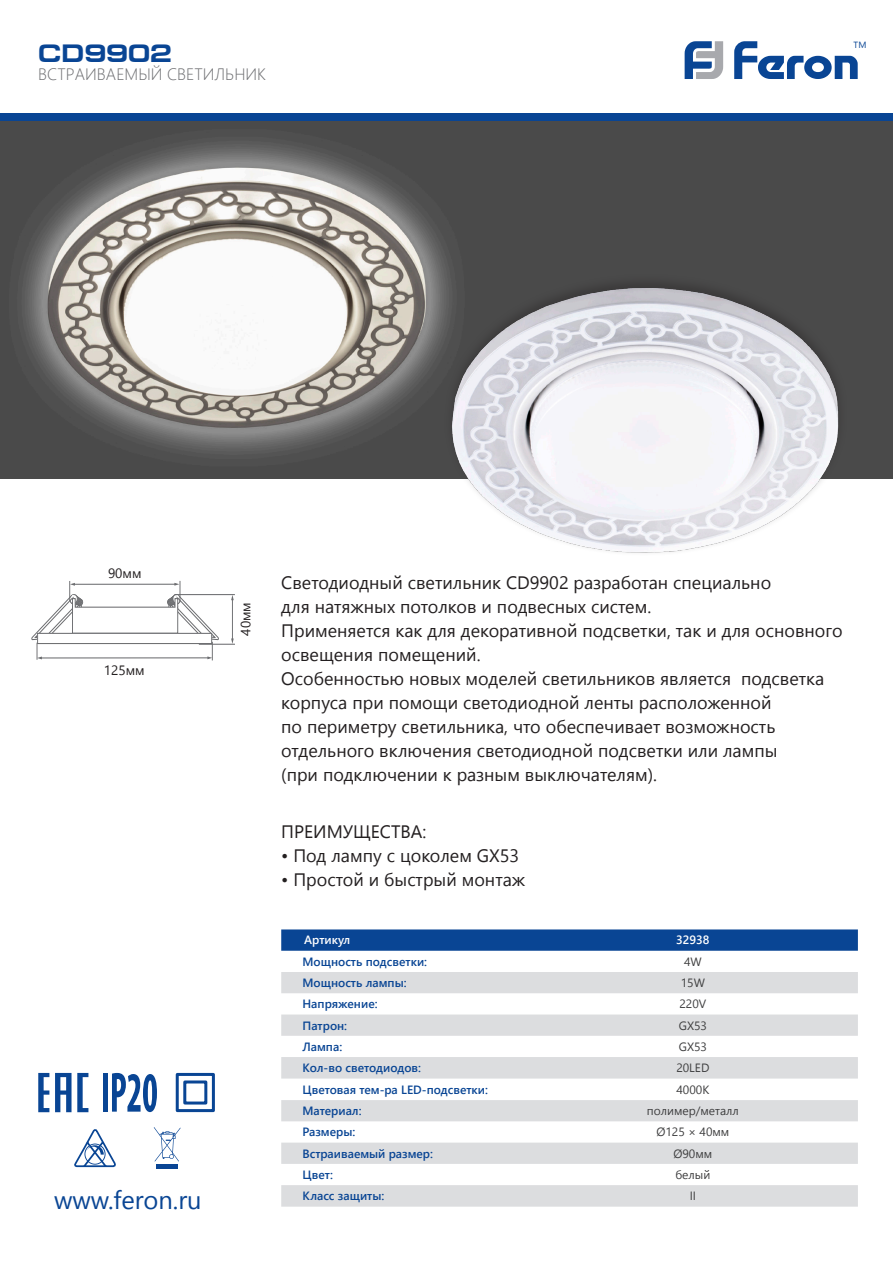
<style>
.page{position:relative;width:893px;height:1263px;background:#fff}
.page>*{position:absolute;margin:0;border:0;box-sizing:border-box;transform-origin:0 0}
.t1{font:25.5px "Segoe UI";color:#094594}
.t2{font:700 25.5px "Europe Ext";color:#094594}
.t3{font:18px/24px "Segoe UI";color:#231f20}
.t4{font:300 16.5px "Segoe UI";color:#6c6d70}
.t5{font:13.5px "Segoe UI";color:#231f20}
.t6{font:600 12px "Segoe UI";color:#094594}
.t7{font:12px "Segoe UI";color:#3e3e3f}
.t8{font:600 12px "Segoe UI";color:#fff}
.t9{font:9px "Segoe UI";color:#094594}
</style>
<div class="page">
<img style="left:0;top:120px;width:893px;height:359px">
<svg style="left:281px;top:929px;width:577px;height:22px;background:#114b97"></svg>
<svg style="left:281px;top:972px;width:577px;height:235px;fill:#dcdddf"></svg>
<svg style="left:685px;top:41px;width:38px;height:38px"></svg>
<svg style="left:734px;top:41px;width:124px;height:38px"></svg>
<div style="left:0;top:113px;width:893px;height:7px;background:#094594"></div>
<img style="left:440px;top:274px;width:408px;height:279px">
<svg style="left:38px;top:1073px;width:11px;height:39px"></svg>
<svg style="left:55px;top:1073px;width:33px;height:39px"></svg>
<hr style="left:156px;top:1165px;width:22px;height:4px;background:#094594">
<svg style="left:154px;top:1127px;width:27px;height:34px"></svg>
<svg style="left:74px;top:1129px;width:42px;height:39px"></svg>
<div style="left:103px;top:1073px;width:5px;height:38px;background:#094594"></div>
<svg style="left:112px;top:1073px;width:45px;height:39px"></svg>
<svg style="left:175px;top:1072px;width:40px;height:41px"></svg>
<svg style="left:31px;top:581px;width:188px;height:79px"></svg>
<hr style="left:199px;top:644px;width:36px;height:1px;background:#6c6d70">
<hr style="left:232px;top:599px;width:1px;height:40px;background:#6c6d70">
<svg style="left:231px;top:638px;width:3px;height:6px"></svg>
<svg style="left:231px;top:595px;width:3px;height:5px"></svg>
<hr style="left:174px;top:594px;width:61px;height:1px;background:#6c6d70">
<p class="t2" style="left:38px;top:39px;width:135px">CD9902</p>
<p class="t9" style="left:854px;top:37px;width:14px">TM</p>
<p class="t4" style="left:38px;top:60px;width:229px">ВСТРАИВАЕМЫЙ СВЕТИЛЬНИК</p>
<p class="t5" style="left:108px;top:562px;width:35px">90мм</p>
<p class="t5" style="left:104px;top:659px;width:42px">125мм</p>
<p class="t1" style="left:54px;top:1180px;width:149px">www.feron.ru</p>
<p class="t5" style="left:235px;top:636px;width:35px;rotate:-90deg">40мм</p>
<p class="t3" style="left:281px;top:570px;width:491px">Светодиодный светильник CD9902 разработан специально для натяжных потолков и подвесных систем.</p>
<p class="t3" style="left:281px;top:618px;width:563px">Применяется как для декоративной подсветки, так и для основного</p>
<p class="t3" style="left:281px;top:642px;width:201px">освещения помещений.</p>
<p class="t3" style="left:281px;top:666px;width:545px">Особенностью новых моделей светильников является подсветка корпуса при помощи светодиодной ленты расположенной<br>по периметру светильника, что обеспечивает возможность отдельного включения светодиодной подсветки или лампы<br>(при подключении к разным выключателям).</p>
<p class="t3" style="left:281px;top:819px;width:147px">ПРЕИМУЩЕСТВА:</p>
<p class="t3" style="left:281px;top:843px;width:240px">• Под лампу с цоколем GX53</p>
<p class="t3" style="left:281px;top:867px;width:246px">• Простой и быстрый монтаж</p>
<p class="t8" style="left:304px;top:930px;width:48px">Артикул</p>
<p class="t8" style="left:676px;top:930px;width:35px">32938</p>
<p class="t6" style="left:302px;top:952px;width:126px">Мощность подсветки:</p>
<p class="t7" style="left:684px;top:952px;width:19px">4W</p>
<p class="t6" style="left:302px;top:973px;width:106px">Мощность лампы:</p>
<p class="t7" style="left:681px;top:973px;width:26px">15W</p>
<p class="t6" style="left:302px;top:994px;width:77px">Напряжение:</p>
<p class="t7" style="left:679px;top:994px;width:28px">220V</p>
<p class="t6" style="left:302px;top:1015px;width:46px">Патрон:</p>
<p class="t7" style="left:679px;top:1015px;width:30px">GX53</p>
<p class="t6" style="left:302px;top:1037px;width:41px">Лампа:</p>
<p class="t7" style="left:679px;top:1037px;width:30px">GX53</p>
<p class="t6" style="left:302px;top:1058px;width:120px">Кол-во светодиодов:</p>
<p class="t7" style="left:676px;top:1058px;width:35px">20LED</p>
<p class="t6" style="left:302px;top:1080px;width:187px">Цветовая тем-ра LED-подсветки:</p>
<p class="t7" style="left:676px;top:1080px;width:34px">4000K</p>
<p class="t6" style="left:302px;top:1101px;width:61px">Материал:</p>
<p class="t7" style="left:647px;top:1101px;width:94px">полимер/металл</p>
<p class="t6" style="left:302px;top:1122px;width:54px">Размеры:</p>
<p class="t7" style="left:656px;top:1122px;width:75px">Ø125 × 40мм</p>
<p class="t6" style="left:302px;top:1144px;width:132px">Встраиваемый размер:</p>
<p class="t7" style="left:673px;top:1144px;width:40px">Ø90мм</p>
<p class="t6" style="left:302px;top:1165px;width:32px">Цвет:</p>
<p class="t7" style="left:675px;top:1165px;width:37px">белый</p>
<p class="t6" style="left:302px;top:1186px;width:83px">Класс защиты:</p>
<p class="t7" style="left:690px;top:1186px;width:8px">II</p>
</div>
